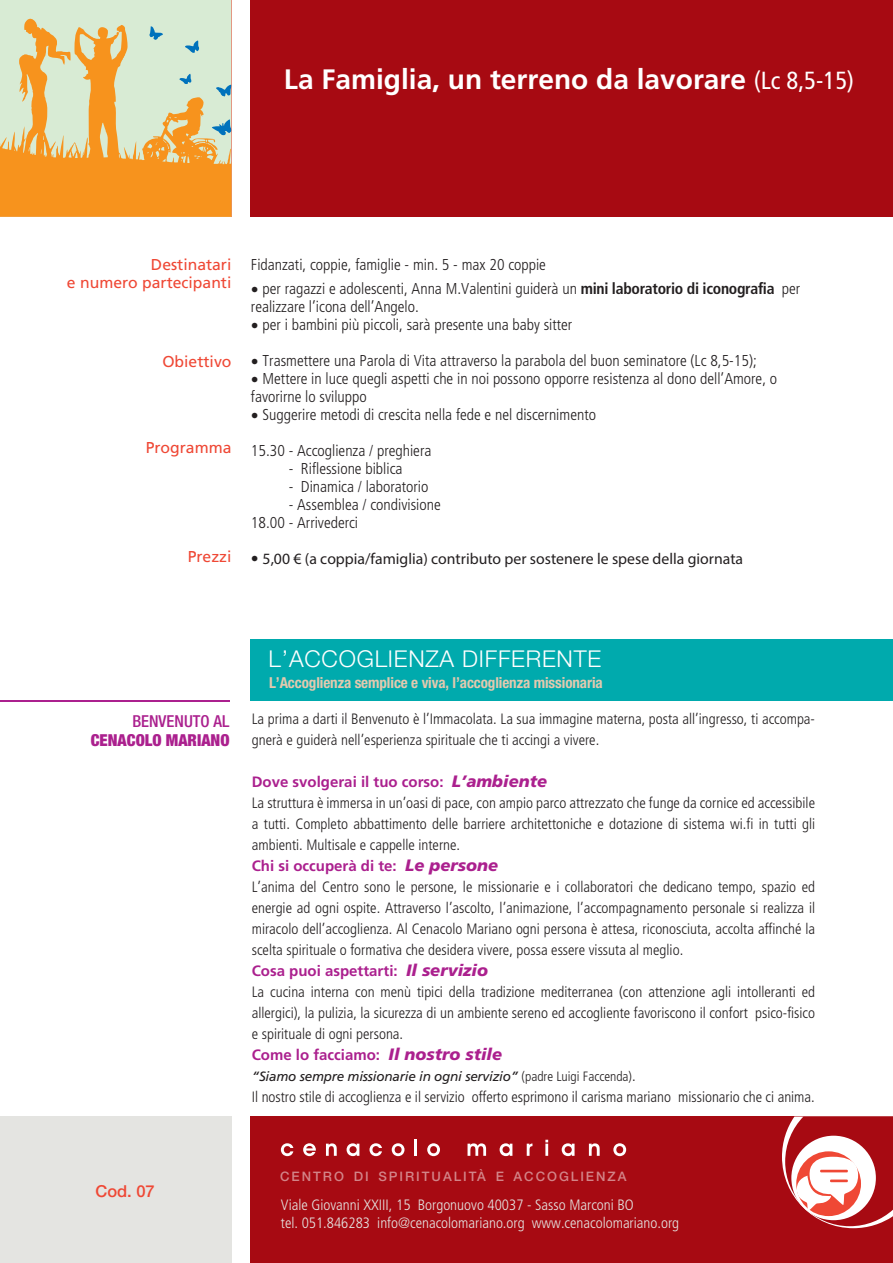
<style>
.page{position:relative;width:893px;height:1263px;background:#fff}
.page>*{position:absolute;margin:0;border:0;box-sizing:border-box;transform-origin:0 0}
.t1{font:700 28.05px "Frutiger";color:#fff}
.t2{font:300 23.25px "Helvetica Neue";letter-spacing:.035em;color:#fff}
.t3{font:900 condensed 16.5px "Helvetica Neue";color:#ab208e}
.t4{font:500 condensed 16.5px "Helvetica Neue";color:#ab208e}
.t5{font:500 16.5px "Helvetica Neue";color:#ef4835}
.t6{font:300 condensed 15.75px/18px "Frutiger";color:#231f20}
.t7{font:15.75px "Myriad Pro";color:#231f20}
.t8{font:15.75px/18px "Frutiger";color:#ef4835;text-align:right}
.t9{font:700 condensed 15.15px "Helvetica Neue";letter-spacing:-.01em;color:#e3c9af}
.t10{font:300 condensed 15px/21px "Frutiger";color:#231f20}
.t11{font:300 condensed 15px/18px "Frutiger";color:#e4e4e1}
.t12{font:italic 13.5px "Frutiger";letter-spacing:-.015em;color:#231f20}
.t13{font:500 13.05px "Helvetica Neue";letter-spacing:.15em;color:#fff}
.s1{font-weight:400;font-stretch:condensed;font-size:24.75px}
.s2{font-weight:700}
.s3{font-family:"Frutiger";font-weight:300;font-stretch:condensed}
.s4{font-weight:700;font-stretch:normal;color:#ab208e}
.s5{font-weight:900;font-style:italic;font-stretch:normal;font-size:16.5px;color:#ab208e}
.s6{font-weight:300;font-style:normal;font-stretch:condensed}
.s7{font-weight:300;font-style:normal;font-stretch:condensed;font-size:15px}
</style>
<div class="page">
<div style="left:251px;top:0;width:642px;height:217px;background:#a70a12"></div>
<div style="left:251px;top:639px;width:642px;height:61px;background:#00aaad"></div>
<hr style="left:0;top:700px;width:230px;height:1px;background:#ab208e">
<div style="left:0;top:1116px;width:231px;height:147px;background:#e4e4e1"></div>
<div style="left:251px;top:1116px;width:642px;height:147px;background:#a70a12"></div>
<svg style="left:281px;top:1143px;width:12px;height:13px"></svg>
<svg style="left:303px;top:1143px;width:13px;height:13px"></svg>
<svg style="left:326px;top:1143px;width:11px;height:13px"></svg>
<svg style="left:347px;top:1143px;width:12px;height:13px"></svg>
<svg style="left:369px;top:1143px;width:13px;height:13px"></svg>
<svg style="left:392px;top:1143px;width:12px;height:13px"></svg>
<hr style="left:414px;top:1140px;width:3px;height:16px;background:#fff">
<svg style="left:427px;top:1143px;width:13px;height:13px"></svg>
<svg style="left:468px;top:1143px;width:18px;height:13px"></svg>
<svg style="left:500px;top:1143px;width:12px;height:13px"></svg>
<svg style="left:527px;top:1143px;width:5px;height:13px"></svg>
<svg style="left:545px;top:1140px;width:3px;height:16px"></svg>
<svg style="left:562px;top:1143px;width:13px;height:13px"></svg>
<svg style="left:589px;top:1143px;width:11px;height:13px"></svg>
<svg style="left:613px;top:1143px;width:13px;height:13px"></svg>
<svg style="left:782px;top:1116px;width:111px;height:112px"></svg>
<div style="left:0;top:0;width:231px;height:217px;background:#d8ebd4"></div>
<svg style="left:0;top:18px;width:231px;height:199px"></svg>
<svg style="left:212px;top:119px;width:19px;height:16px"></svg>
<svg style="left:149px;top:26px;width:14px;height:14px"></svg>
<h1 class="t1" style="left:284px;top:62px;width:572px">La Famiglia, un terreno da lavorare <span class="s1">(Lc 8,5-15)</span></h1>
<p class="t8" style="left:67px;top:255px;width:166px">Destinatari<br>e numero partecipanti</p>
<p class="t8" style="left:162px;top:353px;width:71px">Obiettivo</p>
<p class="t8" style="left:146px;top:438px;width:87px">Programma</p>
<p class="t8" style="left:188px;top:548px;width:45px">Prezzi</p>
<p class="t6" style="left:251px;top:256px;width:297px">Fidanzati, coppie, famiglie - min. 5 - max 20 coppie</p>
<p class="t6" style="left:251px;top:280px;width:551px">• per ragazzi e adolescenti, Anna M.Valentini guiderà un <span class="s2">mini laboratorio di iconografia</span> per realizzare l’icona dell’Angelo.</p>
<p class="t6" style="left:251px;top:316px;width:323px">• per i bambini più piccoli, sarà presente una baby sitter</p>
<p class="t6" style="left:251px;top:352px;width:507px">• Trasmettere una Parola di Vita attraverso la parabola del buon seminatore (Lc 8,5-15);</p>
<p class="t6" style="left:251px;top:370px;width:528px">• Mettere in luce quegli aspetti che in noi possono opporre resistenza al dono dell’Amore, o favorirne lo sviluppo</p>
<p class="t6" style="left:251px;top:406px;width:347px">• Suggerire metodi di crescita nella fede e nel discernimento</p>
<p class="t6" style="left:251px;top:442px;width:182px">15.30 - Accoglienza / preghiera</p>
<p class="t6" style="left:289px;top:460px;width:115px">- Riflessione biblica</p>
<p class="t6" style="left:289px;top:478px;width:141px">- Dinamica / laboratorio</p>
<p class="t6" style="left:251px;top:496px;width:191px;text-indent:38px">- Assemblea / condivisione<br>18.00 - Arrivederci</p>
<p class="t7" style="left:251px;top:549px;width:494px"><span class="s3">•</span> 5,00 € (a coppia/famiglia) contributo per sostenere le spese della giornata</p>
<p class="t4" style="left:132px;top:711px;width:99px">BENVENUTO AL</p>
<p class="t3" style="left:91px;top:730px;width:140px">CENACOLO MARIANO</p>
<h2 class="t2" style="left:269px;top:644px;width:334px">L’ACCOGLIENZA DIFFERENTE</h2>
<p class="t9" style="left:269px;top:674px;width:335px">L’Accoglienza semplice e viva, l’accoglienza missionaria</p>
<p class="t10" style="left:252px;top:708px;width:565px">La prima a darti il Benvenuto è l’Immacolata. La sua immagine materna, posta all’ingresso, ti accompa&shy;gnerà e guiderà nell’esperienza spirituale che ti accingi a vivere.</p>
<p class="t10" style="left:252px;top:771px;width:565px"><span class="s4">Dove svolgerai il tuo corso:</span> <span class="s5">L’ambiente<br></span>La struttura è immersa in un’oasi di pace, con ampio parco attrezzato che funge da cornice ed accessibile a tutti. Completo abbattimento delle barriere architettoniche e dotazione di sistema wi.fi in tutti gli ambienti. Multisale e cappelle interne.<br><span class="s4">Chi si occuperà di te:</span> <span class="s5">Le persone<br></span>L’anima del Centro sono le persone, le missionarie e i collaboratori che dedicano tempo, spazio ed energie ad ogni ospite. Attraverso l’ascolto, l’animazione, l’accompagnamento personale si realizza il miracolo dell’accoglienza. Al Cenacolo Mariano ogni persona è attesa, riconosciuta, accolta affinché la scelta spirituale o formativa che desidera vivere, possa essere vissuta al meglio.<br><span class="s4">Cosa puoi aspettarti:</span> <span class="s5">Il servizio<br></span>La cucina interna con menù tipici della tradizione mediterranea (con attenzione agli intolleranti ed allergici), la pulizia, la sicurezza di un ambiente sereno ed accogliente favoriscono il confort psico-fisico e spirituale di ogni persona.<br><span class="s4">Come lo facciamo:</span> <span class="s5">Il nostro stile</span></p>
<p class="t12" style="left:252px;top:1068px;width:385px">“Siamo sempre missionarie in ogni servizio” <span class="s6">(padre Luigi Faccenda)</span><span class="s7">.</span></p>
<p class="t10" style="left:252px;top:1086px;width:564px">Il nostro stile di accoglienza e il servizio offerto esprimono il carisma mariano missionario che ci anima.</p>
<p class="t5" style="left:96px;top:1182px;width:61px">Cod. 07</p>
<p class="t13" style="left:280px;top:1169px;width:348px">CENTRO DI SPIRITUALITÀ E ACCOGLIENZA</p>
<p class="t11" style="left:281px;top:1196px;width:400px">Viale Giovanni XXIII, 15 Borgonuovo 40037 - Sasso Marconi BO<br>tel. 051.846283 info@cenacolomariano.org www.cenacolomariano.org</p>
</div>
